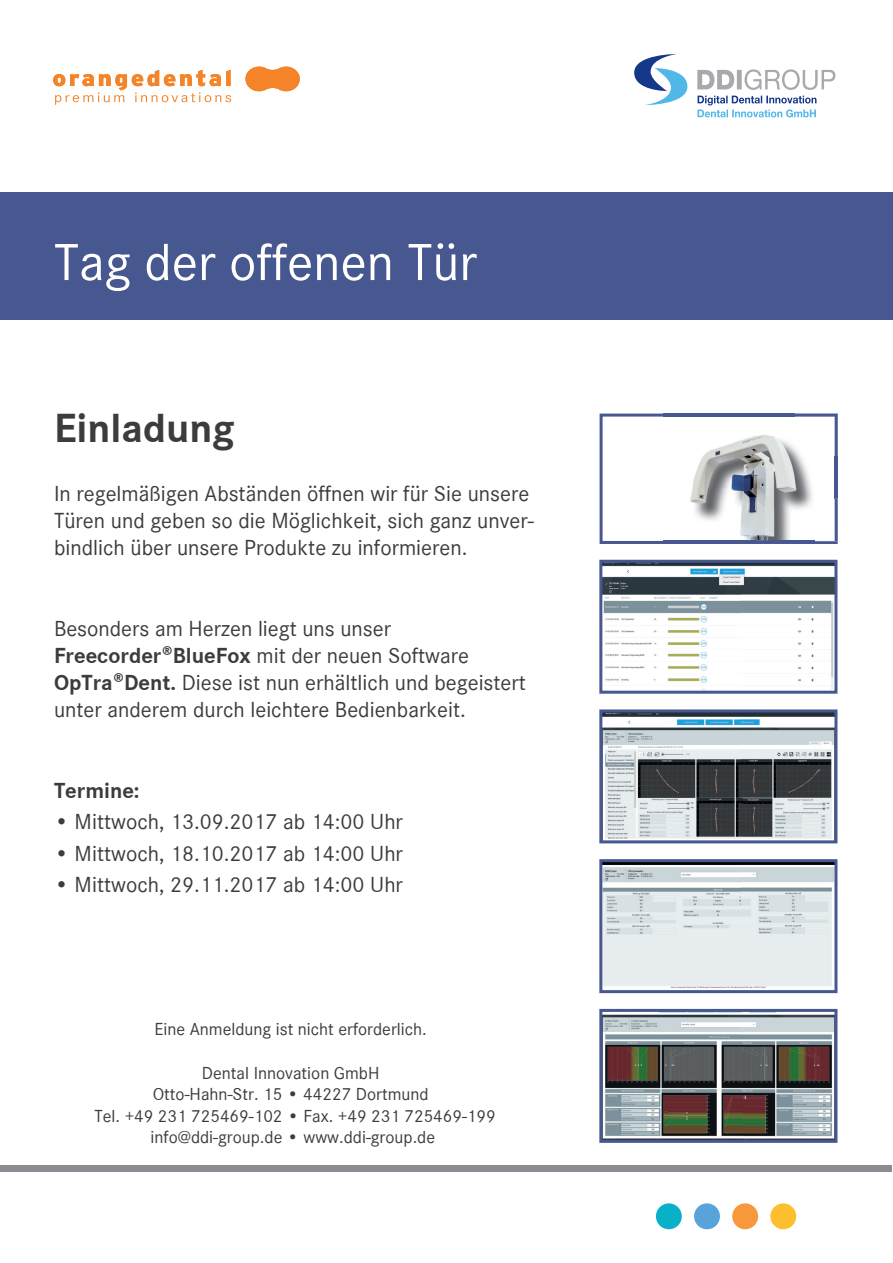
<style>
.page{position:relative;width:893px;height:1263px;background:#fff}
.page>*{position:absolute;margin:0;border:0;box-sizing:border-box;transform-origin:0 0}
.t1{font:54px "Corporate S Regular";color:#fff}
.t2{font:42px "Corporate S Bold";color:#3c3c3d}
.t3{font:22.5px/27px "Corporate S Regular";color:#3c3c3d}
.t4{font:22.5px "Corporate S Bold";color:#3c3c3d}
.t5{font:18px/21.6px "Corporate S Regular";color:#3c3c3d;text-align:center}
.s1{font-family:"Corporate S Bold"}
</style>
<div class="page">
<div style="left:1px;top:1165px;width:891px;height:7px;background:#898c90"></div>
<div style="left:694px;top:1203px;width:26px;height:26px;background:#58a3d9;border-radius:50%"></div>
<div style="left:732px;top:1203px;width:26px;height:26px;background:#f7983c;border-radius:50%"></div>
<div style="left:656px;top:1203px;width:26px;height:26px;background:#08b1c8;border-radius:50%"></div>
<div style="left:770px;top:1203px;width:26px;height:26px;background:#febf2e;border-radius:50%"></div>
<svg style="left:698px;top:96px;width:118px;height:21px"></svg>
<svg style="left:697px;top:69px;width:138px;height:21px"></svg>
<svg style="left:634px;top:54px;width:53px;height:51px"></svg>
<svg style="left:245px;top:67px;width:55px;height:24px"></svg>
<svg style="left:53px;top:70px;width:178px;height:35px"></svg>
<img style="left:603px;top:713px;width:230px;height:126px">
<div style="left:599px;top:709px;width:238px;height:134px;border:3px solid #475790"></div>
<img style="left:603px;top:863px;width:230px;height:125px">
<div style="left:599px;top:859px;width:238px;height:134px;border:3px solid #475790"></div>
<img style="left:603px;top:1014px;width:230px;height:125px">
<div style="left:599px;top:1009px;width:238px;height:134px;border:3px solid #475790"></div>
<div style="left:0;top:192px;width:893px;height:128px;background:#475790"></div>
<img style="left:796px;top:413px;width:42px;height:1px">
<img style="left:708px;top:413px;width:88px;height:1px">
<img style="left:664px;top:413px;width:44px;height:1px">
<svg style="left:600px;top:414px;width:238px;height:130px"></svg>
<img style="left:603px;top:564px;width:230px;height:126px">
<div style="left:599px;top:560px;width:238px;height:134px;border:3px solid #475790"></div>
<h1 class="t1" style="left:54px;top:232px;width:424px">Tag der offenen Tür</h1>
<h2 class="t2" style="left:54px;top:404px;width:182px">Einladung</h2>
<p class="t3" style="left:54px;top:481px;width:481px">In regelmäßigen Abständen öffnen wir für Sie unsere<br>Türen und geben so die Möglichkeit, sich ganz unver&shy;bindlich über unsere Produkte zu informieren.</p>
<p class="t3" style="left:54px;top:615px;width:473px">Besonders am Herzen liegt uns unser <span class="s1">Freecorder®BlueFox</span> mit der neuen Software <span class="s1">OpTra®Dent.</span> Diese ist nun erhältlich und begeistert unter anderem durch leichtere Bedienbarkeit.</p>
<p class="t4" style="left:54px;top:777px;width:87px">Termine:</p>
<p class="t3" style="left:54px;top:808px;width:350px">• Mittwoch, 13.09.2017 ab 14:00 Uhr</p>
<p class="t3" style="left:54px;top:840px;width:350px">• Mittwoch, 18.10.2017 ab 14:00 Uhr</p>
<p class="t3" style="left:54px;top:871px;width:350px">• Mittwoch, 29.11.2017 ab 14:00 Uhr</p>
<p class="t5" style="left:154px;top:1019px;width:274px">Eine Anmeldung ist nicht erforderlich.</p>
<p class="t5" style="left:95px;top:1062px;width:403px">Dental Innovation GmbH<br>Otto-Hahn-Str. 15 • 44227 Dortmund<br>Tel. +49 231 725469-102 • Fax. +49 231 725469-199 info@ddi-group.de • www.ddi-group.de</p>
</div>
